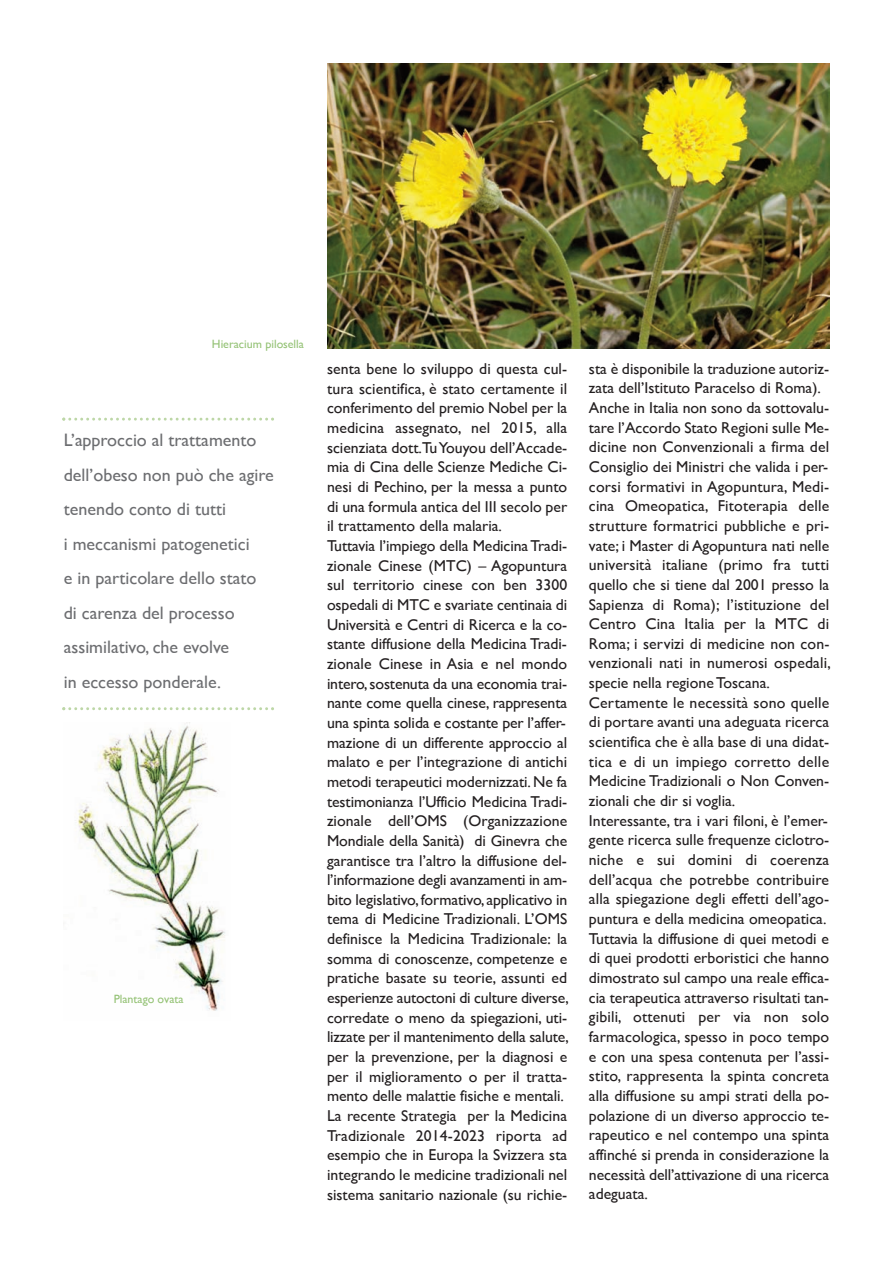
<style>
.page{position:relative;width:893px;height:1263px;background:#fff}
.page>*{position:absolute;margin:0;border:0;box-sizing:border-box;transform-origin:0 0}
.t1{font:18px/34.5px "Gill Sans";color:#6c6d70}
.t2{font:15.75px/19.6px "Gill Sans";color:#231f20}
.t3{font:12px "Gill Sans";color:#94c275}
</style>
<div class="page">
<svg style="left:62px;top:418px;width:212px;height:3px"></svg>
<svg style="left:62px;top:707px;width:212px;height:3px"></svg>
<img style="left:77px;top:725px;width:148px;height:286px">
<img style="left:327px;top:64px;width:502px;height:285px">
<p class="t3" style="left:212px;top:337px;width:94px">Hieracium pilosella</p>
<p class="t1" style="left:64px;top:423px;width:212px">L’approccio al trattamento dell’obeso non può che agire tenendo conto di tutti<br>i meccanismi patogenetici<br>e in particolare dello stato di carenza del processo assimilativo, che evolve<br>in eccesso ponderale.</p>
<p class="t3" style="left:114px;top:992px;width:71px">Plantago ovata</p>
<p class="t2" style="left:327px;top:359px;width:243px">senta bene lo sviluppo di questa cul&shy;tura scientifica, è stato certamente il conferimento del premio Nobel per la medicina assegnato, nel 2015, alla scienziata dott.Tu Youyou dell’Accade&shy;mia di Cina delle Scienze Mediche Ci&shy;nesi di Pechino, per la messa a punto di una formula antica del III secolo per il trattamento della malaria.<br>Tuttavia l’impiego della Medicina Tradi&shy;zionale Cinese (MTC) – Agopuntura sul territorio cinese con ben 3300 ospedali di MTC e svariate centinaia di Università e Centri di Ricerca e la co&shy;stante diffusione della Medicina Tradi&shy;zionale Cinese in Asia e nel mondo intero, sostenuta da una economia trai&shy;nante come quella cinese, rappresenta una spinta solida e costante per l’affer&shy;mazione di un differente approccio al malato e per l’integrazione di antichi metodi terapeutici modernizzati. Ne fa testimonianza l’Ufficio Medicina Tradi&shy;zionale dell’OMS (Organizzazione Mondiale della Sanità) di Ginevra che garantisce tra l’altro la diffusione del&shy;l’informazione degli avanzamenti in am&shy;bito legislativo, formativo, applicativo in tema di Medicine Tradizionali. L’OMS definisce la Medicina Tradizionale: la somma di conoscenze, competenze e pratiche basate su teorie, assunti ed esperienze autoctoni di culture diverse, corredate o meno da spiegazioni, uti&shy;lizzate per il mantenimento della salute, per la prevenzione, per la diagnosi e per il miglioramento o per il tratta&shy;mento delle malattie fisiche e mentali.<br>La recente Strategia per la Medicina Tradizionale 2014-2023 riporta ad esempio che in Europa la Svizzera sta integrando le medicine tradizionali nel sistema sanitario nazionale (su richie-</p>
<p class="t2" style="left:589px;top:358px;width:243px">sta è disponibile la traduzione autoriz&shy;zata dell’Istituto Paracelso di Roma).<br>Anche in Italia non sono da sottovalu&shy;tare l’Accordo Stato Regioni sulle Me&shy;dicine non Convenzionali a firma del Consiglio dei Ministri che valida i per&shy;corsi formativi in Agopuntura, Medi&shy;cina Omeopatica, Fitoterapia delle strutture formatrici pubbliche e pri&shy;vate; i Master di Agopuntura nati nelle università italiane (primo fra tutti quello che si tiene dal 2001 presso la Sapienza di Roma); l’istituzione del Centro Cina Italia per la MTC di Roma; i servizi di medicine non con&shy;venzionali nati in numerosi ospedali, specie nella regione Toscana.<br>Certamente le necessità sono quelle di portare avanti una adeguata ricerca scientifica che è alla base di una didat&shy;tica e di un impiego corretto delle Medicine Tradizionali o Non Conven&shy;zionali che dir si voglia.<br>Interessante, tra i vari filoni, è l’emer&shy;gente ricerca sulle frequenze ciclotro&shy;niche e sui domini di coerenza dell’acqua che potrebbe contribuire alla spiegazione degli effetti dell’ago&shy;puntura e della medicina omeopatica.<br>Tuttavia la diffusione di quei metodi e di quei prodotti erboristici che hanno dimostrato sul campo una reale effica&shy;cia terapeutica attraverso risultati tan&shy;gibili, ottenuti per via non solo farmacologica, spesso in poco tempo e con una spesa contenuta per l’assi&shy;stito, rappresenta la spinta concreta alla diffusione su ampi strati della po&shy;polazione di un diverso approccio te&shy;rapeutico e nel contempo una spinta affinché si prenda in considerazione la necessità dell’attivazione di una ricerca adeguata.</p>
</div>
